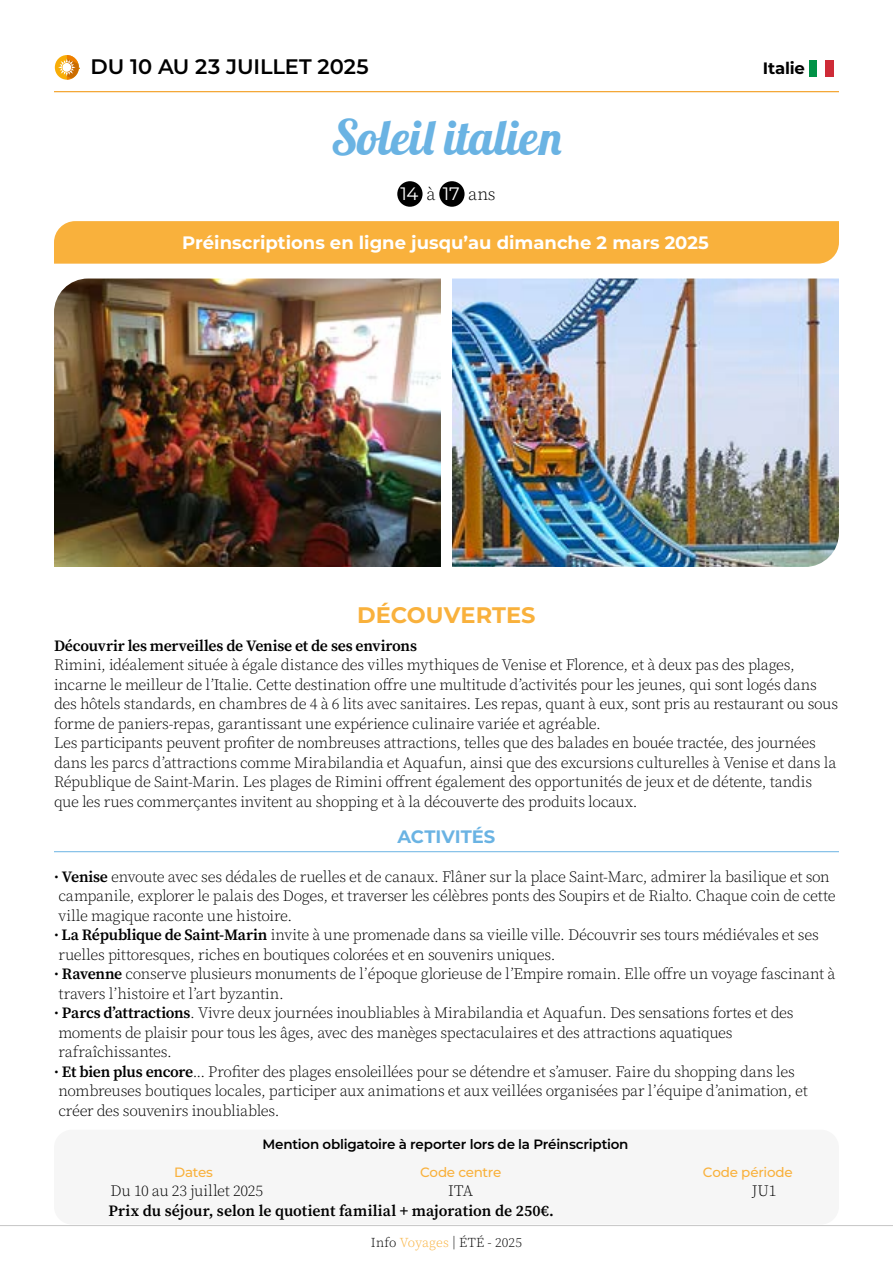
<style>
.page{position:relative;width:893px;height:1263px;background:#fff}
.page>*{position:absolute;margin:0;border:0;box-sizing:border-box;transform-origin:0 0}
.t1{font:48px "Lobster";letter-spacing:-.005em;color:#6ab3e3}
.t2{font:700 22.5px "Montserrat";color:#f9b13c}
.t3{font:600 21px "Montserrat";letter-spacing:-.005em;color:#000}
.t4{font:700 18px "Montserrat";color:#fff}
.t5{font:700 18px "Montserrat";color:#6ab3e3}
.t6{font:18px "Montserrat";color:#fff}
.t7{font:700 16.5px "Montserrat";letter-spacing:-.015em;color:#000}
.t8{font:300 15.75px/19.5px "Source Serif 4";letter-spacing:-.02em;color:#000}
.t9{font:600 15.75px "Source Serif 4";letter-spacing:-.005em;color:#000}
.t10{font:600 13.5px "Montserrat";letter-spacing:-.015em;color:#000}
.t11{font:500 13.5px "Montserrat";letter-spacing:-.02em;color:#f9b13c}
.t12{font:300 13.5px "Source Serif 4";letter-spacing:.015em;color:#000}
.s1{font-family:"Source Serif 4";font-weight:300;color:#000}
.s2{font-weight:600}
.s3{color:#f9b13c}
</style>
<div class="page">
<hr style="left:0;top:1225px;width:893px;height:1px;background:#c6c6c6">
<hr style="left:54px;top:851px;width:785px;height:1px;background:#6ab3e3">
<hr style="left:54px;top:91px;width:785px;height:1px;background:#f19000">
<div style="left:809px;top:60px;width:8px;height:16px;background:#009246"></div>
<div style="left:826px;top:60px;width:8px;height:16px;background:#ce2b37"></div>
<div style="left:397px;top:181px;width:26px;height:26px;background:#000;border-radius:50%"></div>
<div style="left:439px;top:181px;width:26px;height:26px;background:#000;border-radius:50%"></div>
<img style="left:452px;top:278px;width:387px;height:289px">
<img style="left:54px;top:278px;width:387px;height:289px">
<div style="left:54px;top:221px;width:785px;height:43px;background:#f9b13c"></div>
<div style="left:55px;top:55px;width:24px;height:24px;background:#f8ad07;border-radius:50%"></div>
<svg style="left:58px;top:55px;width:22px;height:24px"></svg>
<div style="left:54px;top:1130px;width:785px;height:94px;background:#f6f6f6;border-radius:18px"></div>
<h3 class="t3" style="left:90px;top:52px;width:280px">DU 10 AU 23 JUILLET 2025</h3>
<p class="t7" style="left:763px;top:57px;width:44px">Italie</p>
<h1 class="t1" style="left:331px;top:107px;width:232px">Soleil italien</h1>
<p class="t6" style="left:400px;top:181px;width:97px">14 <span class="s1">à</span> 17 <span class="s1">ans</span></p>
<p class="t4" style="left:182px;top:229px;width:528px">Préinscriptions en ligne jusqu’au dimanche 2 mars 2025</p>
<h2 class="t2" style="left:357px;top:599px;width:180px">DÉCOUVERTES</h2>
<p class="t9" style="left:54px;top:635px;width:365px">Découvrir les merveilles de Venise et de ses environs</p>
<p class="t8" style="left:54px;top:655px;width:786px">Rimini, idéalement située à égale distance des villes mythiques de Venise et Florence, et à deux pas des plages, incarne le meilleur de l’Italie. Cette destination offre une multitude d’activités pour les jeunes, qui sont logés dans des hôtels standards, en chambres de 4 à 6 lits avec sanitaires. Les repas, quant à eux, sont pris au restaurant ou sous forme de paniers-repas, garantissant une expérience culinaire variée et agréable.<br>Les participants peuvent profiter de nombreuses attractions, telles que des balades en bouée tractée, des journées dans les parcs d’attractions comme Mirabilandia et Aquafun, ainsi que des excursions culturelles à Venise et dans la République de Saint-Marin. Les plages de Rimini offrent également des opportunités de jeux et de détente, tandis que les rues commerçantes invitent au shopping et à la découverte des produits locaux.</p>
<p class="t5" style="left:398px;top:823px;width:99px">ACTIVITÉS</p>
<p class="t8" style="left:54px;top:867px;width:783px">• <span class="s2">Venise</span> envoute avec ses dédales de ruelles et de canaux. Flâner sur la place Saint-Marc, admirer la basilique et son campanile, explorer le palais des Doges, et traverser les célèbres ponts des Soupirs et de Rialto. Chaque coin de cette ville magique raconte une histoire.</p>
<p class="t8" style="left:54px;top:925px;width:766px">• <span class="s2">La République de Saint-Marin</span> invite à une promenade dans sa vieille ville. Découvrir ses tours médiévales et ses ruelles pittoresques, riches en boutiques colorées et en souvenirs uniques.</p>
<p class="t8" style="left:54px;top:964px;width:783px">• <span class="s2">Ravenne</span> conserve plusieurs monuments de l’époque glorieuse de l’Empire romain. Elle offre un voyage fascinant à travers l’histoire et l’art byzantin.</p>
<p class="t8" style="left:54px;top:1003px;width:741px">• <span class="s2">Parcs d’attractions</span>. Vivre deux journées inoubliables à Mirabilandia et Aquafun. Des sensations fortes et des moments de plaisir pour tous les âges, avec des manèges spectaculaires et des attractions aquatiques rafraîchissantes.</p>
<p class="t8" style="left:54px;top:1062px;width:755px">• <span class="s2">Et bien plus encore</span>... Profiter des plages ensoleillées pour se détendre et s’amuser. Faire du shopping dans les nombreuses boutiques locales, participer aux animations et aux veillées organisées par l’équipe d’animation, et créer des souvenirs inoubliables.</p>
<p class="t10" style="left:263px;top:1134px;width:367px">Mention obligatoire à reporter lors de la Préinscription</p>
<p class="t11" style="left:174px;top:1163px;width:40px">Dates</p>
<p class="t11" style="left:420px;top:1163px;width:83px">Code centre</p>
<p class="t11" style="left:703px;top:1163px;width:91px">Code période</p>
<p class="t8" style="left:110px;top:1181px;width:154px">Du 10 au 23 juillet 2025</p>
<p class="t8" style="left:448px;top:1181px;width:26px">ITA</p>
<p class="t8" style="left:752px;top:1181px;width:26px">JU1</p>
<p class="t9" style="left:108px;top:1200px;width:447px">Prix du séjour, selon le quotient familial + majoration de 250€.</p>
<p class="t12" style="left:371px;top:1234px;width:153px">Info <span class="s3">Voyages</span> | ÉTÉ - 2025</p>
</div>
